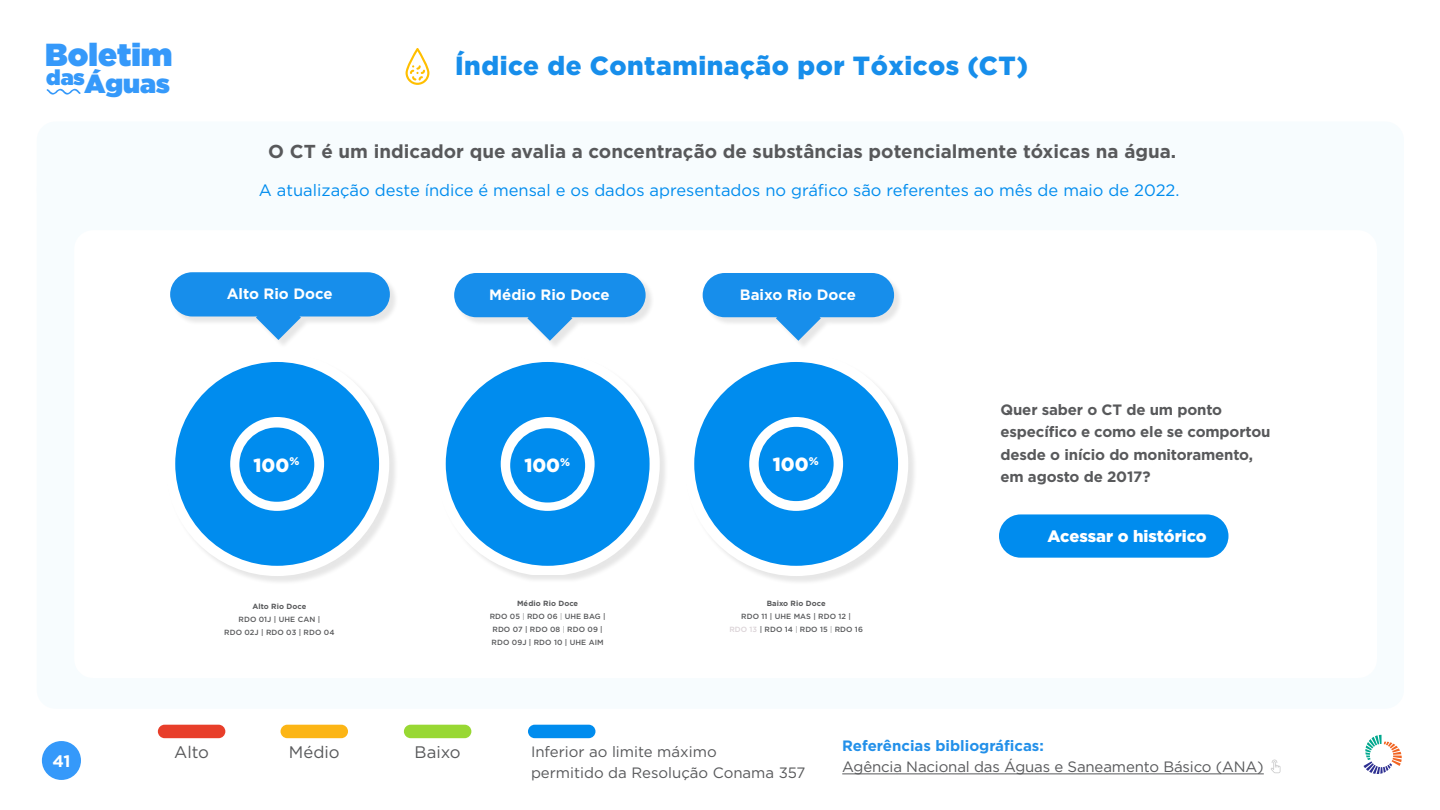
<style>
.page{position:relative;width:1440px;height:810px;background:#fff}
.page>*{position:absolute;margin:0;border:0;box-sizing:border-box;transform-origin:0 0}
.t1{font:900 31.88px "Gotham";color:#3599fa}
.t2{font:900 26.25px "Gotham";letter-spacing:.02em;color:#178eeb}
.t3{font:900 26.25px "Gotham";color:#3599fa}
.t4{font:900 21.45px "Gotham";color:#3599fa}
.t5{font:900 19.05px "Gotham";color:#fff}
.t6{font:700 18.75px "Gotham";color:#58595b}
.t7{font:16.73px "Gotham";color:#58595b}
.t8{font:700 16.65px "Gotham";color:#fff}
.t9{font:16.5px "Gotham";color:#008cee}
.t10{font:900 16.5px "Gotham";color:#fff}
.t11{font:15px/21px "Gotham";letter-spacing:-.01em;color:#58595b}
.t12{font:700 15px/22.5px "Gotham";letter-spacing:-.01em;color:#58595b}
.t13{font:700 15px "Gotham";color:#fff}
.t14{font:700 15px "Gotham";color:#2390e9}
.t15{font:500 7.5px/12.8px "Gotham";letter-spacing:.01em;color:#58595b;text-align:center}
.t16{font:700 7.5px "Gotham";letter-spacing:.01em;color:#58595b}
.s1{font-weight:700}
.s2{font-weight:300}
.s3{color:#dbd3d7}
</style>
<div class="page">
<div style="left:37px;top:122px;width:1367px;height:587px;background:#f7fcfe;border-radius:19px"></div>
<div style="left:42px;top:741px;width:39px;height:39px;background:#3599fa;border-radius:19px"></div>
<div style="left:74px;top:230px;width:1303px;height:448px;background:#fff;border-radius:19px"></div>
<div style="left:404px;top:725px;width:67px;height:13px;background:#98d833;border-radius:7px"></div>
<div style="left:281px;top:725px;width:67px;height:13px;background:#fcb515;border-radius:7px"></div>
<div style="left:158px;top:725px;width:67px;height:13px;background:#e83e2a;border-radius:7px"></div>
<div style="left:528px;top:725px;width:67px;height:13px;background:#008cee;border-radius:7px"></div>
<div style="left:999px;top:514px;width:229px;height:44px;background:#008cee;border-radius:22px"></div>
<svg style="left:406px;top:48px;width:23px;height:37px"></svg>
<hr style="left:842px;top:774px;width:422px;height:1px;background:#58595b">
<svg style="left:1271px;top:760px;width:10px;height:13px"></svg>
<div style="left:166px;top:353px;width:232px;height:232px;background:#000;opacity:.1"></div>
<div style="left:165px;top:352px;width:224px;height:224px;background:#fff;border-radius:50%"></div>
<div style="left:175px;top:362px;width:204px;height:204px;background:#008cee;border-radius:102px"></div>
<div style="left:230px;top:417px;width:94px;height:94px;background:#fff;border-radius:50%"></div>
<div style="left:437px;top:353px;width:232px;height:230px;background:#000;opacity:.1"></div>
<svg style="left:437px;top:353px;width:223px;height:221px"></svg>
<div style="left:446px;top:362px;width:204px;height:204px;background:#008cee;border-radius:102px"></div>
<div style="left:501px;top:417px;width:94px;height:94px;background:#fff;border-radius:50%"></div>
<div style="left:455px;top:274px;width:200px;height:76px;background:#000;opacity:.1"></div>
<svg style="left:527px;top:317px;width:45px;height:24px"></svg>
<div style="left:454px;top:273px;width:192px;height:44px;background:#178eeb;border-radius:22px"></div>
<div style="left:685px;top:353px;width:232px;height:232px;background:#000;opacity:.1"></div>
<div style="left:684px;top:352px;width:224px;height:224px;background:#fff;border-radius:50%"></div>
<div style="left:694px;top:362px;width:204px;height:204px;background:#008cee;border-radius:102px"></div>
<div style="left:749px;top:417px;width:94px;height:94px;background:#fff;border-radius:50%"></div>
<div style="left:704px;top:274px;width:199px;height:76px;background:#000;opacity:.1"></div>
<svg style="left:776px;top:317px;width:45px;height:24px"></svg>
<div style="left:703px;top:273px;width:191px;height:44px;background:#178eeb;border-radius:22px"></div>
<div style="left:171px;top:273px;width:228px;height:76px;background:#000;opacity:.1"></div>
<svg style="left:256px;top:316px;width:45px;height:24px"></svg>
<div style="left:170px;top:272px;width:220px;height:44px;background:#178eeb;border-radius:22px"></div>
<div style="left:239px;top:427px;width:75px;height:75px;background:#008cee;border-radius:37px"></div>
<div style="left:510px;top:428px;width:75px;height:75px;background:#008cee;border-radius:37px"></div>
<div style="left:759px;top:427px;width:75px;height:74px;background:#008cee;border-radius:37px"></div>
<svg style="left:47px;top:89px;width:34px;height:6px"></svg>
<svg style="left:1364px;top:735px;width:38px;height:39px"></svg>
<h1 class="t1" style="left:45px;top:32px;width:129px">Boletim</h1>
<h2 class="t3" style="left:85px;top:65px;width:87px">Águas</h2>
<h3 class="t4" style="left:46px;top:62px;width:40px">das</h3>
<h2 class="t2" style="left:455px;top:50px;width:574px">Índice de Contaminação por Tóxicos (CT)</h2>
<h3 class="t6" style="left:268px;top:139px;width:909px">O CT é um indicador que avalia a concentração de substâncias potencialmente tóxicas na água.</h3>
<h3 class="t9" style="left:259px;top:179px;width:922px">A atualização deste índice é mensal e os dados apresentados no gráfico são referentes ao mês de maio de 2022.</h3>
<h3 class="t13" style="left:227px;top:284px;width:107px">Alto Rio Doce</h3>
<h3 class="t13" style="left:489px;top:285px;width:122px">Médio Rio Doce</h3>
<h3 class="t13" style="left:740px;top:285px;width:117px">Baixo Rio Doce</h3>
<h3 class="t5" style="left:254px;top:454px;width:47px">100<sup>%</sup></h3>
<h3 class="t5" style="left:524px;top:455px;width:47px">100<sup>%</sup></h3>
<h3 class="t5" style="left:773px;top:453px;width:47px">100<sup>%</sup></h3>
<p class="t16" style="left:252px;top:602px;width:55px">Alto Rio Doce</p>
<p class="t15" style="left:224px;top:613px;width:112px">RDO 01J | UHE CAN |<br>RDO 02J | RDO 03 | RDO 04</p>
<p class="t15" style="left:490px;top:597px;width:117px"><span class="s1">Médio Rio Doce<br></span>RDO 05 <span class="s2">|</span> RDO 06 <span class="s2">|</span> UHE BAG |<br>RDO 07 | RDO 08 <span class="s2">|</span> RDO 09 |<br>RDO 09J | RDO 10 | UHE AIM</p>
<p class="t16" style="left:767px;top:599px;width:60px">Baixo Rio Doce</p>
<p class="t15" style="left:729px;top:610px;width:135px">RDO 11 | UHE MAS | RDO 12 |<br><span class="s3">RDO 13</span> | RDO 14 <span class="s2">|</span> RDO 15 <span class="s2">|</span> RDO 16</p>
<h3 class="t12" style="left:1000px;top:398px;width:272px">Quer saber o CT de um ponto específico e como ele se comportou desde o início do monitoramento, em agosto de 2017?</h3>
<h3 class="t10" style="left:1048px;top:526px;width:161px">Acessar o histórico</h3>
<h3 class="t8" style="left:52px;top:750px;width:20px">41</h3>
<h3 class="t7" style="left:174px;top:742px;width:36px">Alto</h3>
<h3 class="t7" style="left:289px;top:742px;width:52px">Médio</h3>
<h3 class="t7" style="left:415px;top:742px;width:47px">Baixo</h3>
<h3 class="t11" style="left:531px;top:741px;width:276px">Inferior ao limite máximo<br>permitido da Resolução Conama 357</h3>
<h3 class="t14" style="left:842px;top:735px;width:203px">Referências bibliográficas:</h3>
<h3 class="t11" style="left:842px;top:756px;width:423px">Agência Nacional das Águas e Saneamento Básico (ANA)</h3>
</div>
